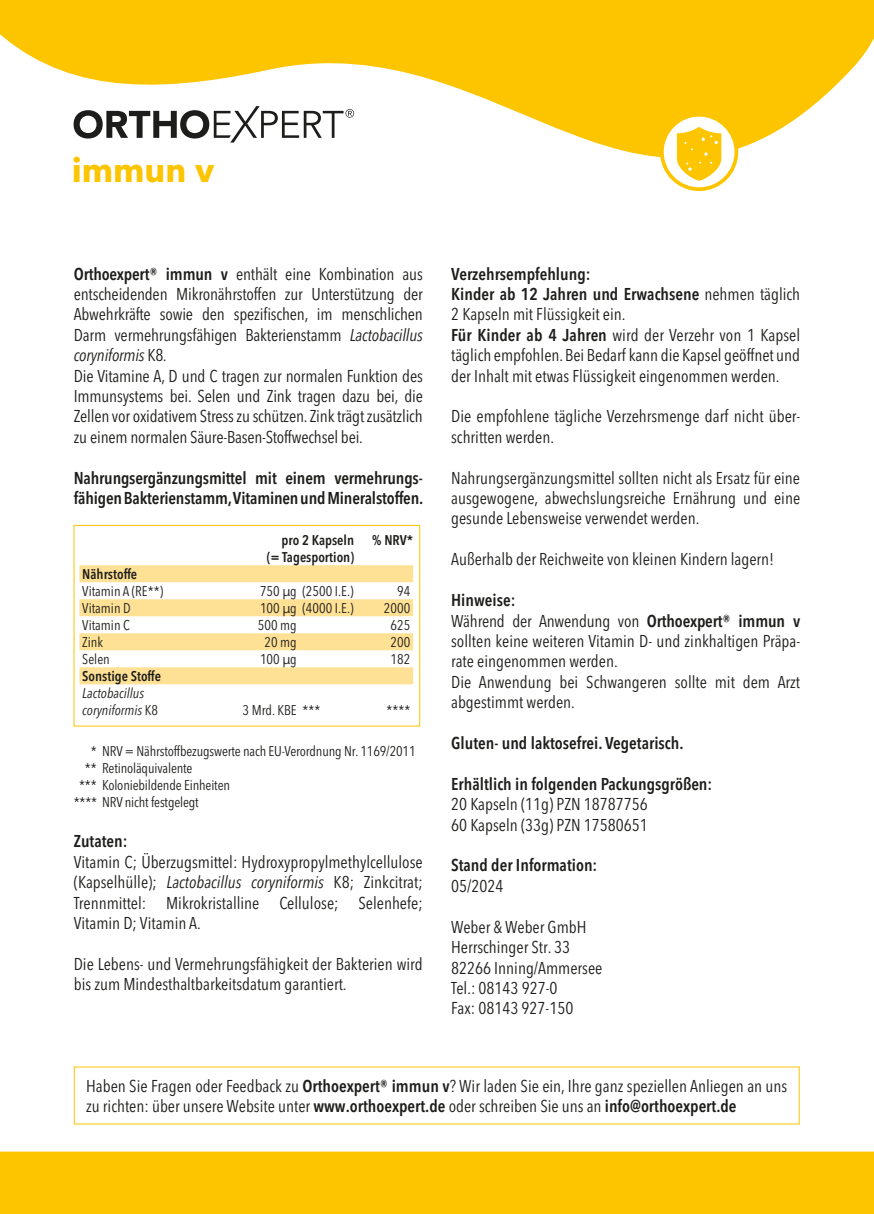
<style>
.page{position:relative;width:874px;height:1214px;background:#fff}
.page>*{position:absolute;margin:0;border:0;box-sizing:border-box;transform-origin:0 0}
.t1{font:700 34px "Avenir Next W1 G";color:#fdc400}
.Text{font:condensed 17px/20.4px "Avenir Next W1 G";color:#1d1d1b;text-align:justify}
.Text-2{font:17px/20.4px "Avenir Next W1 G Cn Demi";color:#1d1d1b}
.Tebellenunterschrift{font:condensed 14px "Avenir Next W1 G";letter-spacing:-.01em;color:#1d1d1b}
.t2{font:14px "Avenir Next W1 G Cn Demi";color:#1d1d1b}
.Text-3{font:italic condensed 14px "Avenir Next W1 G";color:#1d1d1b}
.s1{font-family:"Avenir Next W1 G Cn Demi";font-stretch:normal}
.s2{font-style:italic}
.s3{font-style:normal}
</style>
<div class="page">
<svg style="left:0;top:0;width:873px;height:192px;fill:#fdc400"></svg>
<svg style="left:73px;top:106px;width:281px;height:36px"></svg>
<svg style="left:661px;top:115px;width:75px;height:74px"></svg>
<div style="left:659px;top:113px;width:78px;height:78px;border:4px solid #fdc400;border-radius:50%"></div>
<svg style="left:676px;top:127px;width:45px;height:54px"></svg>
<div style="left:0;top:1151px;width:873px;height:62px;background:#fdc400;border:2px solid #fdc400"></div>
<div style="left:73px;top:525px;width:347px;height:201px;border:1px solid #fdc400"></div>
<svg style="left:79px;top:565px;width:334px;height:119px"></svg>
<h1 class="t1" style="left:72px;top:143px;width:144px">immun v</h1>
<p class="Text" style="left:74px;top:262px;width:350px"><span class="s1">Orthoexpert® immun v</span> enthält eine Kombination aus entscheidenden Mikronährstoffen zur Unterstützung der Abwehrkräfte sowie den spezifischen, im menschlichen Darm vermehrungsfähigen Bakterienstamm <span class="s2">Lactobacillus coryniformis</span> K8<span class="s2">.</span></p>
<p class="Text" style="left:74px;top:364px;width:350px">Die Vitamine A, D und C tragen zur normalen Funktion des Immunsystems bei. Selen und Zink tragen dazu bei, die Zellen vor oxidativem Stress zu schützen. Zink trägt zusätzlich zu einem normalen Säure-Basen-Stoffwechsel bei.</p>
<p class="Text-2" style="left:74px;top:466px;width:351px">Nahrungsergänzungsmittel mit einem vermehrungs&shy;fähigen Bakterienstamm, Vitaminen und Mineralstoffen.</p>
<p class="t2" style="left:281px;top:528px;width:74px">pro 2 Kapseln</p>
<p class="t2" style="left:266px;top:545px;width:89px">(= Tagesportion)</p>
<p class="t2" style="left:372px;top:528px;width:42px">% NRV*</p>
<p class="t2" style="left:82px;top:563px;width:56px">Nährstoffe</p>
<p class="Tebellenunterschrift" style="left:82px;top:580px;width:82px">Vitamin A (RE**)</p>
<p class="Tebellenunterschrift" style="left:260px;top:580px;width:95px">750 μg (2500 I.E.)</p>
<p class="Tebellenunterschrift" style="left:397px;top:580px;width:15px">94</p>
<p class="Tebellenunterschrift" style="left:82px;top:597px;width:50px">Vitamin D</p>
<p class="Tebellenunterschrift" style="left:260px;top:597px;width:95px">100 μg (4000 I.E.)</p>
<p class="Tebellenunterschrift" style="left:384px;top:597px;width:28px">2000</p>
<p class="Tebellenunterschrift" style="left:82px;top:614px;width:49px">Vitamin C</p>
<p class="Tebellenunterschrift" style="left:258px;top:614px;width:40px">500 mg</p>
<p class="Tebellenunterschrift" style="left:390px;top:614px;width:21px">625</p>
<p class="Tebellenunterschrift" style="left:82px;top:631px;width:22px">Zink</p>
<p class="Tebellenunterschrift" style="left:264px;top:631px;width:34px">20 mg</p>
<p class="Tebellenunterschrift" style="left:390px;top:631px;width:21px">200</p>
<p class="Tebellenunterschrift" style="left:82px;top:648px;width:29px">Selen</p>
<p class="Tebellenunterschrift" style="left:260px;top:648px;width:38px">100 μg</p>
<p class="Tebellenunterschrift" style="left:390px;top:648px;width:21px">182</p>
<p class="t2" style="left:82px;top:665px;width:80px">Sonstige Stoffe</p>
<p class="Text-3" style="left:82px;top:681px;width:63px">Lactobacillus</p>
<p class="Text-3" style="left:82px;top:698px;width:77px">coryniformis <span class="s3">K8</span></p>
<p class="Tebellenunterschrift" style="left:242px;top:698px;width:79px">3 Mrd. KBE ***</p>
<p class="Tebellenunterschrift" style="left:386px;top:698px;width:25px">****</p>
<p class="Tebellenunterschrift" style="left:91px;top:740px;width:326px">* NRV = Nährstoffbezugswerte nach EU-Verordnung Nr. 1169/2011</p>
<p class="Tebellenunterschrift" style="left:85px;top:756px;width:109px">** Retinoläquivalente</p>
<p class="Tebellenunterschrift" style="left:79px;top:773px;width:152px">*** Koloniebildende Einheiten</p>
<p class="Tebellenunterschrift" style="left:74px;top:790px;width:126px">**** NRV nicht festgelegt</p>
<p class="Text-2" style="left:74px;top:829px;width:55px">Zutaten:</p>
<p class="Text" style="left:74px;top:850px;width:350px">Vitamin C; Überzugsmittel: Hydroxypropylmethylcellulose (Kapselhülle); <span class="s2">Lactobacillus coryniformis</span> K8; Zinkcitrat; Trennmittel: Mikrokristalline Cellulose; Selenhefe; Vitamin D; Vitamin A.</p>
<p class="Text" style="left:74px;top:952px;width:350px">Die Lebens- und Vermehrungsfähigkeit der Bakterien wird bis zum Mindesthaltbarkeitsdatum garantiert.</p>
<p class="Text-2" style="left:451px;top:262px;width:141px">Verzehrsempfehlung:</p>
<p class="Text" style="left:451px;top:282px;width:350px"><span class="s1">Kinder ab 12 Jahren und Erwachsene</span> nehmen täglich<br>2 Kapseln mit Flüssigkeit ein.</p>
<p class="Text" style="left:451px;top:323px;width:350px"><span class="s1">Für Kinder ab 4 Jahren</span> wird der Verzehr von 1 Kapsel täglich empfohlen. Bei Bedarf kann die Kapsel geöffnet und der Inhalt mit etwas Flüssigkeit eingenommen werden.</p>
<p class="Text" style="left:451px;top:404px;width:350px">Die empfohlene tägliche Verzehrsmenge darf nicht über&shy;schritten werden.</p>
<p class="Text" style="left:451px;top:466px;width:350px">Nahrungsergänzungsmittel sollten nicht als Ersatz für eine ausgewogene, abwechslungsreiche Ernährung und eine gesunde Lebensweise verwendet werden.</p>
<p class="Text" style="left:451px;top:547px;width:324px">Außerhalb der Reichweite von kleinen Kindern lagern!</p>
<p class="Text-2" style="left:451px;top:588px;width:66px">Hinweise:</p>
<p class="Text" style="left:451px;top:608px;width:350px">Während der Anwendung von <span class="s1">Orthoexpert® immun v </span>sollten keine weiteren Vitamin D- und zinkhaltigen Präpa&shy;rate eingenommen werden.</p>
<p class="Text" style="left:451px;top:670px;width:350px">Die Anwendung bei Schwangeren sollte mit dem Arzt abgestimmt werden.</p>
<p class="Text-2" style="left:451px;top:731px;width:234px">Gluten- und laktosefrei. Vegetarisch.</p>
<p class="Text-2" style="left:451px;top:772px;width:262px">Erhältlich in folgenden Packungsgrößen:</p>
<p class="Text" style="left:451px;top:792px;width:198px">20 Kapseln (11g) PZN 18787756</p>
<p class="Text" style="left:451px;top:812px;width:198px">60 Kapseln (33g) PZN 17580651</p>
<p class="Text-2" style="left:451px;top:853px;width:148px">Stand der Information:</p>
<p class="Text" style="left:451px;top:874px;width:54px">05/2024</p>
<p class="Text" style="left:451px;top:914px;width:137px">Weber &amp; Weber GmbH</p>
<p class="Text" style="left:451px;top:935px;width:120px">Herrschinger Str. 33</p>
<p class="Text" style="left:451px;top:955px;width:153px">82266 Inning/Ammersee</p>
<p class="Text" style="left:451px;top:976px;width:108px">Tel.: 08143 927-0</p>
<p class="Text" style="left:451px;top:996px;width:124px">Fax: 08143 927-150</p>
<p class="Text" style="left:86px;top:1073px;width:702px">Haben Sie Fragen oder Feedback zu <span class="s1">Orthoexpert® immun v</span>? Wir laden Sie ein, Ihre ganz speziellen Anliegen an uns zu richten: über unsere Website unter <span class="s1">www.orthoexpert.de</span> oder schreiben Sie uns an <span class="s1">info@orthoexpert.de</span></p>
</div>
